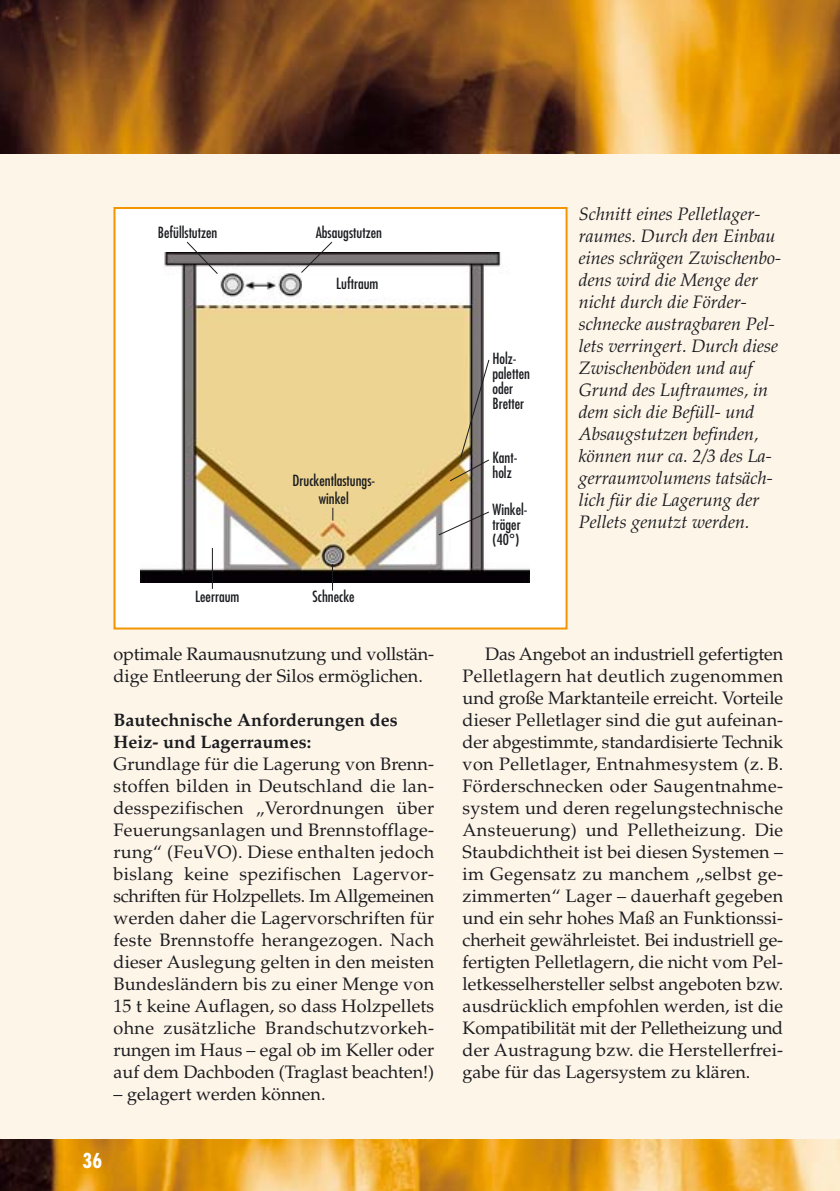
<style>
.page{position:relative;width:840px;height:1191px;background:#fff}
.page>*{position:absolute;margin:0;border:0;box-sizing:border-box;transform-origin:0 0}
.t1{font:700 condensed 20px "Futura";color:#fff}
.t2{font:18px/22px "Palatino";color:#1b1c20;text-align:justify}
.t3{font:italic 18px/22px "Palatino";color:#1b1c20}
.t4{font:700 18px/22px "Palatino";color:#1b1c20}
.t5{font:condensed 15px/15px "Futura";color:#1b1c20}
</style>
<div class="page">
<div style="left:0;top:0;width:839px;height:1191px;background:#fef5e9"></div>
<img style="left:0;top:1140px;width:839px;height:51px">
<img style="left:0;top:0;width:839px;height:153px">
<div style="left:115px;top:209px;width:450px;height:418px;background:#fff"></div>
<img style="left:140px;top:252px;width:389px;height:330px">
<div style="left:113px;top:207px;width:454px;height:422px;border:2px solid #f39500"></div>
<svg style="left:301px;top:242px;width:31px;height:31px"></svg>
<svg style="left:187px;top:242px;width:31px;height:32px"></svg>
<hr style="left:212px;top:548px;width:1px;height:41px;background:#1b1c20">
<svg style="left:438px;top:511px;width:51px;height:24px"></svg>
<svg style="left:449px;top:359px;width:40px;height:122px"></svg>
<svg style="left:332px;top:564px;width:1px;height:26px"></svg>
<svg style="left:332px;top:508px;width:1px;height:12px"></svg>
<p class="t5" style="left:158px;top:226px;width:61px">Befüllstutzen</p>
<p class="t5" style="left:315px;top:226px;width:68px">Absaugstutzen</p>
<p class="t5" style="left:336px;top:277px;width:44px">Luftraum</p>
<p class="t5" style="left:292px;top:472px;width:84px;line-height:18px;text-align:center">Druckentlastungs&shy;winkel</p>
<p class="t5" style="left:195px;top:590px;width:46px">Leerraum</p>
<p class="t5" style="left:312px;top:590px;width:44px">Schnecke</p>
<p class="t2" style="left:113px;top:645px;width:322px">optimale Raumausnutzung und vollstän - dige Entleerung der Silos ermög lichen.</p>
<p class="t4" style="left:113px;top:711px;width:285px">Bautechnische Anforderungen des<br>Heiz- und Lagerraumes:</p>
<p class="t2" style="left:113px;top:755px;width:322px">Grundlage für die Lagerung von Brenn&shy;stoffen bilden in Deutschland die lan&shy;desspezifischen „Verordnungen über Feuerungsanlagen und Brennstofflage&shy;rung“ (FeuVO). Diese enthalten jedoch bislang keine spezifischen Lagervor&shy;schriften für Holzpellets. Im Allgemeinen werden daher die Lagervorschriften für feste Brennstoffe herangezogen. Nach dieser Auslegung gelten in den meisten Bundesländern bis zu einer Menge von 15 t keine Auflagen, so dass Holzpellets ohne zusätzliche Brandschutzvorkeh&shy;rungen im Haus – egal ob im Keller oder auf dem Dachboden (Traglast beachten!)</p>
<p class="t2" style="left:113px;top:1085px;width:213px">– gelagert werden können.</p>
<p class="t1" style="left:82px;top:1151px;width:21px">36</p>
<p class="t5" style="left:492px;top:352px;width:39px">Holz&shy;paletten oder<br>Bretter</p>
<p class="t5" style="left:492px;top:451px;width:26px">Kant&shy;holz</p>
<p class="t5" style="left:492px;top:503px;width:37px">Winkel&shy;träger (40°)</p>
<p class="t3" style="left:578px;top:205px;width:203px">Schnitt eines Pelletlager&shy;raumes. Durch den Einbau eines schrägen Zwischenbo&shy;dens wird die Menge der nicht durch die Förder&shy;schnecke austragbaren Pel&shy;lets verringert. Durch diese<br>Zwischenböden und auf<br>Grund des Luftraumes, in dem sich die Befüll- und<br>Absaugstutzen befinden, können nur ca. 2/3 des La&shy;gerraumvolumens tatsäch&shy;lich für die Lagerung der<br>Pellets genutzt werden.</p>
<p class="t2" style="left:462px;top:645px;width:322px;text-indent:23px">Das Angebot an industriell gefertigten Pelletlagern hat deutlich zugenommen und große Marktanteile erreicht. Vorteile dieser Pelletlager sind die gut aufeinan&shy;der abgestimmte, standardisierte Technik von Pelletlager, Entnahmesystem (z. B.<br>Förderschnecken oder Saugentnahme&shy;system und deren regelungstechnische Ansteuerung) und Pelletheizung. Die Staubdichtheit ist bei diesen Systemen – im Gegensatz zu manchem „selbst ge&shy;zimmerten“ Lager – dauerhaft gegeben und ein sehr hohes Maß an Funktionssi&shy;cherheit gewährleistet. Bei industriell ge&shy;fertigten Pelletlagern, die nicht vom Pel&shy;letkesselhersteller selbst angeboten bzw. ausdrücklich empfohlen werden, ist die Kompatibilität mit der Pelletheizung und der Austragung bzw. die Herstellerfrei&shy;gabe für das Lager system zu klären.</p>
</div>
